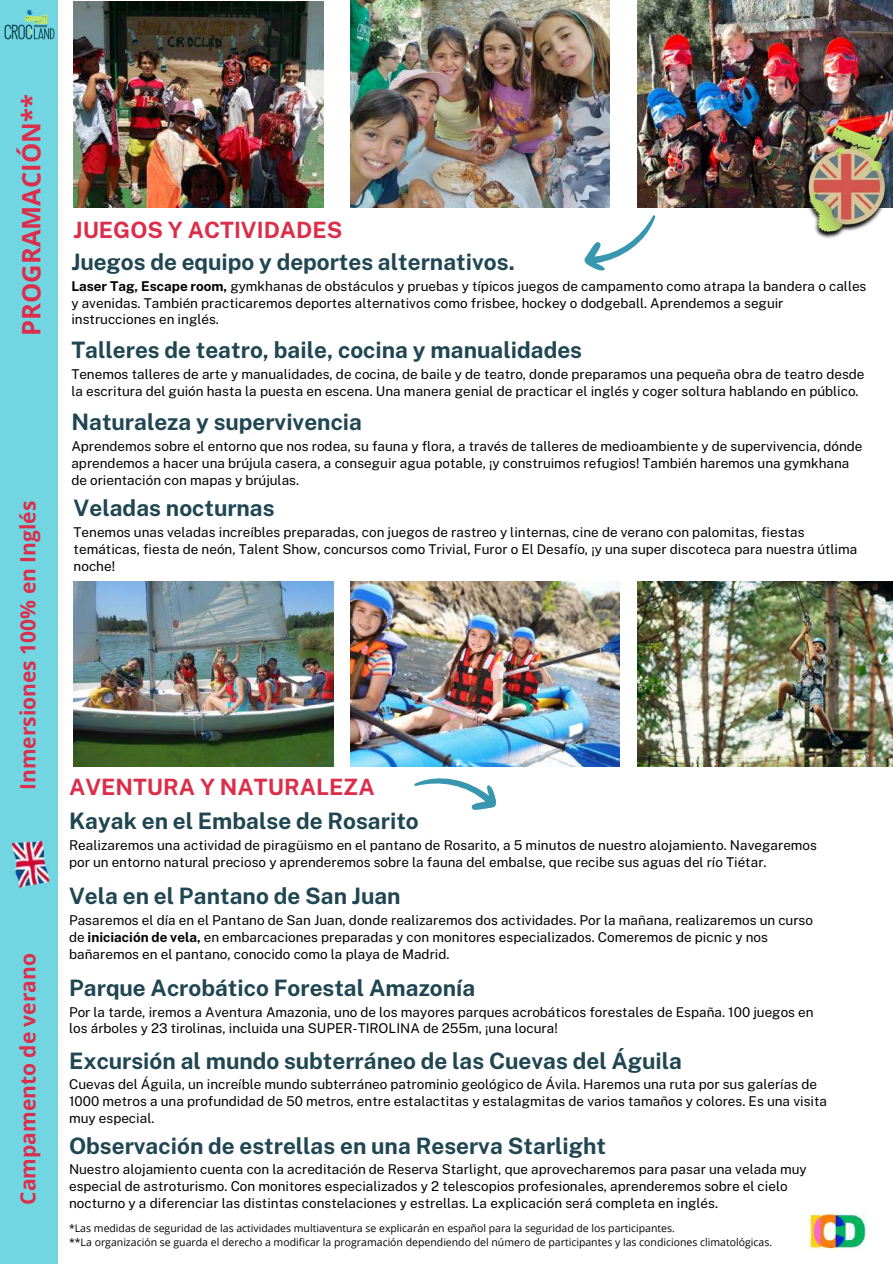
<style>
.page{position:relative;width:893px;height:1264px;background:#fff}
.page>*{position:absolute;margin:0;border:0;box-sizing:border-box;transform-origin:0 0}
.t1{font:700 25.5px "Open Sans";color:#dc2d4a}
.t2{font:700 22.65px "Public Sans";color:#204652}
.t3{font:700 22.5px "Public Sans";color:#dc2d4a}
.t4{font:700 21px "Open Sans";color:#dc2d4a}
.t5{font:13.5px/16.8px "Public Sans";color:#000}
.t6{font:10.5px/14px "Open Sans";color:#000}
.s1{font-weight:700}
</style>
<div class="page">
<img style="left:74px;top:1px;width:249px;height:206px">
<img style="left:351px;top:0;width:258px;height:207px">
<img style="left:637px;top:0;width:255px;height:207px">
<div style="left:0;top:0;width:57px;height:1263px;background:#71d6e2"></div>
<img style="left:74px;top:581px;width:259px;height:186px">
<img style="left:351px;top:581px;width:269px;height:186px">
<img style="left:637px;top:581px;width:255px;height:186px">
<img style="left:808px;top:1213px;width:58px;height:37px">
<img style="left:11px;top:840px;width:39px;height:48px">
<img style="left:4px;top:10px;width:51px;height:30px">
<img style="left:797px;top:123px;width:94px;height:116px">
<img style="left:413px;top:746px;width:90px;height:64px">
<svg style="left:584px;top:215px;width:72px;height:56px"></svg>
<h1 class="t1" style="left:13px;top:336px;width:243px;rotate:-90deg">PROGRAMACIÓN**</h1>
<h3 class="t4" style="left:13px;top:790px;width:290px;rotate:-90deg">Inmersiones 100% en Inglés</h3>
<h3 class="t4" style="left:13px;top:1204px;width:253px;rotate:-90deg">Campamento de verano</h3>
<h3 class="t3" style="left:74px;top:217px;width:270px">JUEGOS Y ACTIVIDADES</h3>
<h2 class="t2" style="left:71px;top:248px;width:445px">Juegos de equipo y deportes alternativos.</h2>
<p class="t5" style="left:71px;top:277px;width:796px"><span class="s1">Laser Tag, Escape room,</span> gymkhanas de obstáculos y pruebas y típicos juegos de campamento como atrapa la bandera o calles y avenidas. También practicaremos deportes alternativos como frisbee, hockey o dodgeball. Aprendemos a seguir instrucciones en inglés.</p>
<h2 class="t2" style="left:71px;top:337px;width:512px">Talleres de teatro, baile, cocina y manualidades</h2>
<p class="t5" style="left:71px;top:365px;width:794px">Tenemos talleres de arte y manualidades, de cocina, de baile y de teatro, donde preparamos una pequeña obra de teatro desde la escritura del guión hasta la puesta en escena. Una manera genial de practicar el inglés y coger soltura hablando en público.</p>
<h2 class="t2" style="left:71px;top:408px;width:292px">Naturaleza y supervivencia</h2>
<p class="t5" style="left:71px;top:437px;width:792px">Aprendemos sobre el entorno que nos rodea, su fauna y flora, a través de talleres de medioambiente y de supervivencia, dónde aprendemos a hacer una brújula casera, a conseguir agua potable, ¡y construimos refugios! También haremos una gymkhana de orientación con mapas y brújulas.</p>
<h2 class="t2" style="left:74px;top:494px;width:203px">Veladas nocturnas</h2>
<p class="t5" style="left:74px;top:523px;width:785px">Tenemos unas veladas increíbles preparadas, con juegos de rastreo y linternas, cine de verano con palomitas, fiestas temáticas, fiesta de neón, Talent Show, concursos como Trivial, Furor o El Desafío, ¡y una super discoteca para nuestra útlima noche!</p>
<h3 class="t3" style="left:69px;top:774px;width:307px">AVENTURA Y NATURALEZA</h3>
<h2 class="t2" style="left:69px;top:807px;width:351px">Kayak en el Embalse de Rosarito</h2>
<p class="t5" style="left:69px;top:836px;width:749px">Realizaremos una actividad de piragüismo en el pantano de Rosarito, a 5 minutos de nuestro alojamiento. Navegaremos por un entorno natural precioso y aprenderemos sobre la fauna del embalse, que recibe sus aguas del río Tiétar.</p>
<h2 class="t2" style="left:69px;top:882px;width:333px">Vela en el Pantano de San Juan</h2>
<p class="t5" style="left:69px;top:911px;width:745px">Pasaremos el día en el Pantano de San Juan, donde realizaremos dos actividades. Por la mañana, realizaremos un curso de <span class="s1">iniciación de vela,</span> en embarcaciones preparadas y con monitores especializados. Comeremos de picnic y nos bañaremos en el pantano, conocido como la playa de Madrid.</p>
<h2 class="t2" style="left:69px;top:974px;width:408px">Parque Acrobático Forestal Amazonía</h2>
<p class="t5" style="left:69px;top:1003px;width:746px">Por la tarde, iremos a Aventura Amazonia, uno de los mayores parques acrobáticos forestales de España. 100 juegos en los árboles y 23 tirolinas, incluida una SUPER-TIROLINA de 255m, ¡una locura!</p>
<h2 class="t2" style="left:69px;top:1047px;width:614px">Excursión al mundo subterráneo de las Cuevas del Águila</h2>
<p class="t5" style="left:69px;top:1076px;width:759px">Cuevas del Águila, un increíble mundo subterráneo patrominio geológico de Ávila. Haremos una ruta por sus galerías de<br>1000 metros a una profundidad de 50 metros, entre estalactitas y estalagmitas de varios tamaños y colores. Es una visita muy especial.</p>
<h2 class="t2" style="left:69px;top:1132px;width:538px">Observación de estrellas en una Reserva Starlight</h2>
<p class="t5" style="left:69px;top:1161px;width:739px">Nuestro alojamiento cuenta con la acreditación de Reserva Starlight, que aprovecharemos para pasar una velada muy especial de astroturismo. Con monitores especializados y 2 telescopios profesionales, aprenderemos sobre el cielo nocturno y a diferenciar las distintas constelaciones y estrellas. La explicación será completa en inglés.</p>
<p class="t6" style="left:69px;top:1220px;width:704px">*Las medidas de seguridad de las actividades multiaventura se explicarán en español para la seguridad de los participantes.<br>**La organización se guarda el derecho a modificar la programación dependiendo del número de participantes y las condiciones climatológicas.</p>
</div>
